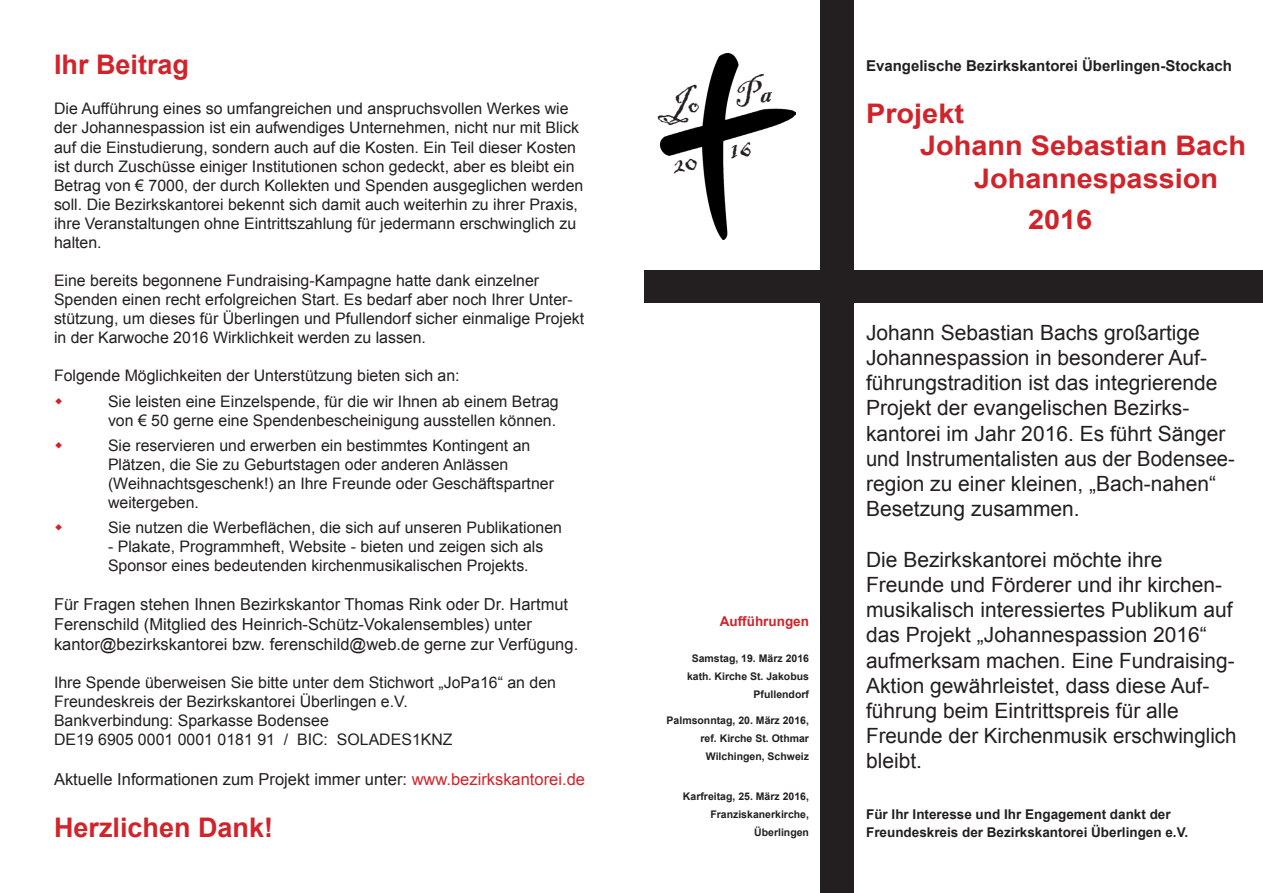
<style>
.page{position:relative;width:1263px;height:893px;background:#fff}
.page>*{position:absolute;margin:0;border:0;box-sizing:border-box;transform-origin:0 0}
.t1{font:700 27px "Arial";color:#d1232a;scale:1.07 1}
.t2{font:700 27px "Arial";color:#d1232a}
.t3{font:21px/25.2px "Arial";color:#231f20}
.t4{font:16.5px "Arial";color:#231f20}
.t5{font:15.9px/19px "Arial";color:#231f20}
.t6{font:700 15px "Arial";color:#231f20}
.t7{font:700 13.5px "Arial";color:#231f20}
.t8{font:700 13.5px "Arial";color:#d1232a}
.t9{font:700 10.5px/18px "Arial";color:#231f20;text-align:right}
.s1{color:#d1232a}
</style>
<div class="page">
<img style="left:660px;top:54px;width:135px;height:185px">
<div style="left:821px;top:0;width:33px;height:893px;background:#231f20"></div>
<div style="left:644px;top:270px;width:619px;height:33px;background:#231f20"></div>
<svg style="left:660px;top:84px;width:39px;height:42px"></svg>
<svg style="left:733px;top:73px;width:41px;height:34px"></svg>
<svg style="left:672px;top:157px;width:26px;height:17px"></svg>
<svg style="left:730px;top:142px;width:22px;height:17px"></svg>
<p class="t2" style="left:54px;top:46px;width:137px">Ihr Beitrag</p>
<p class="t5" style="left:54px;top:99px;width:531px">Die Aufführung eines so umfangreichen und anspruchsvollen Werkes wie der Johannespassion ist ein aufwendiges Unternehmen, nicht nur mit Blick auf die Einstudierung, sondern auch auf die Kosten. Ein Teil dieser Kosten ist durch Zuschüsse einiger Institutionen schon gedeckt, aber es bleibt ein Betrag von € 7000, der durch Kollekten und Spenden ausgeglichen werden soll. Die Bezirkskantorei bekennt sich damit auch weiterhin zu ihrer Praxis, ihre Veranstaltungen ohne Eintrittszahlung für jedermann erschwinglich zu halten.</p>
<p class="t5" style="left:54px;top:271px;width:487px">Eine bereits begonnene Fundraising-Kampagne hatte dank einzelner</p>
<p class="t5" style="left:54px;top:290px;width:532px">Spenden einen recht erfolgreichen Start. Es bedarf aber noch Ihrer Unter&shy;stützung, um dieses für Überlingen und Pfullendorf sicher einmalige Projekt in der Karwoche 2016 Wirklichkeit werden zu lassen.</p>
<p class="t5" style="left:54px;top:367px;width:407px">Folgende Möglichkeiten der Unterstützung bieten sich an:</p>
<p class="t5" style="left:108px;top:392px;width:452px">Sie leisten eine Einzelspende, für die wir Ihnen ab einem Betrag von € 50 gerne eine Spendenbescheinigung ausstellen können.</p>
<p class="t5" style="left:108px;top:436px;width:424px">Sie reservieren und erwerben ein bestimmtes Kontingent an</p>
<p class="t5" style="left:108px;top:455px;width:402px">Plätzen, die Sie zu Geburtstagen oder anderen Anlässen</p>
<p class="t5" style="left:108px;top:474px;width:447px">(Weihnachtsgeschenk!) an Ihre Freunde oder Geschäftspartner weitergeben.</p>
<p class="t5" style="left:108px;top:518px;width:455px">Sie nutzen die Werbeflächen, die sich auf unseren Publikationen</p>
<p class="t5" style="left:108px;top:537px;width:437px">- Plakate, Programmheft, Website - bieten und zeigen sich als<br>Sponsor eines bedeutenden kirchenmusikalischen Projekts.</p>
<p class="t4" style="left:54px;top:593px;width:516px">Für Fragen stehen Ihnen Bezirkskantor Thomas Rink oder Dr. Hartmut</p>
<p class="t4" style="left:54px;top:613px;width:479px">Ferenschild (Mitglied des Heinrich-Schütz-Vokalensembles) unter</p>
<p class="t4" style="left:54px;top:633px;width:526px">kantor@bezirkskantorei bzw. ferenschild@web.de gerne zur Verfügung.</p>
<p class="t5" style="left:54px;top:673px;width:503px">Ihre Spende überweisen Sie bitte unter dem Stichwort „JoPa16“ an den<br>Freundeskreis der Bezirkskantorei Überlingen e.V.</p>
<p class="t5" style="left:54px;top:711px;width:276px">Bankverbindung: Sparkasse Bodensee</p>
<p class="t5" style="left:54px;top:730px;width:400px">DE19 6905 0001 0001 0181 91 / BIC: SOLADES1KNZ</p>
<p class="t4" style="left:54px;top:768px;width:532px">Aktuelle Informationen zum Projekt immer unter: <span class="s1">www.bezirkskantorei.de</span></p>
<p class="t2" style="left:54px;top:809px;width:221px">Herzlichen Dank!</p>
<p class="t8" style="left:720px;top:613px;width:91px">Aufführungen</p>
<p class="t9" style="left:692px;top:650px;width:119px">Samstag, 19. März 2016</p>
<p class="t9" style="left:687px;top:668px;width:123px">kath. Kirche St. Jakobus<br>Pfullendorf</p>
<p class="t9" style="left:667px;top:711px;width:144px">Palmsonntag, 20. März 2016,</p>
<p class="t9" style="left:700px;top:729px;width:110px">ref. Kirche St. Othmar</p>
<p class="t9" style="left:706px;top:747px;width:105px">Wilchingen, Schweiz</p>
<p class="t9" style="left:683px;top:788px;width:128px">Karfreitag, 25. März 2016,</p>
<p class="t9" style="left:710px;top:806px;width:100px">Franziskanerkirche,</p>
<p class="t9" style="left:754px;top:824px;width:56px">Überlingen</p>
<p class="t6" style="left:866px;top:56px;width:367px">Evangelische Bezirkskantorei Überlingen-Stockach</p>
<p class="t1" style="left:866px;top:96px;width:93px">Projekt</p>
<p class="t1" style="left:920px;top:128px;width:306px">Johann Sebastian Bach</p>
<p class="t1" style="left:974px;top:160px;width:230px">Johannespassion</p>
<p class="t1" style="left:1028px;top:202px;width:62px">2016</p>
<p class="t3" style="left:866px;top:320px;width:353px">Johann Sebastian Bachs großartige<br>Johannespassion in besonderer Auf&shy;führungstradition ist das integrierende</p>
<p class="t3" style="left:866px;top:396px;width:325px">Projekt der evangelischen Bezirks-</p>
<p class="t3" style="left:866px;top:421px;width:370px">kantorei im Jahr 2016. Es führt Sänger und Instrumentalisten aus der Bodensee-</p>
<p class="t3" style="left:866px;top:471px;width:352px">region zu einer kleinen, „Bach-nahen“<br>Besetzung zusammen.</p>
<p class="t3" style="left:866px;top:547px;width:298px">Die Bezirkskantorei möchte ihre</p>
<p class="t3" style="left:866px;top:572px;width:370px">Freunde und Förderer und ihr kirchen&shy;musikalisch interessiertes Publikum auf das Projekt „Johannespassion 2016“ aufmerksam machen. Eine Fundraising-</p>
<p class="t3" style="left:866px;top:673px;width:372px">Aktion gewährleistet, dass diese Auf&shy;führung beim Eintrittspreis für alle<br>Freunde der Kirchenmusik erschwinglich bleibt.</p>
<p class="t7" style="left:866px;top:805px;width:306px">Für Ihr Interesse und Ihr Engagement dankt der</p>
<p class="t7" style="left:866px;top:823px;width:324px">Freundeskreis der Bezirkskantorei Überlingen e.V.</p>
</div>
